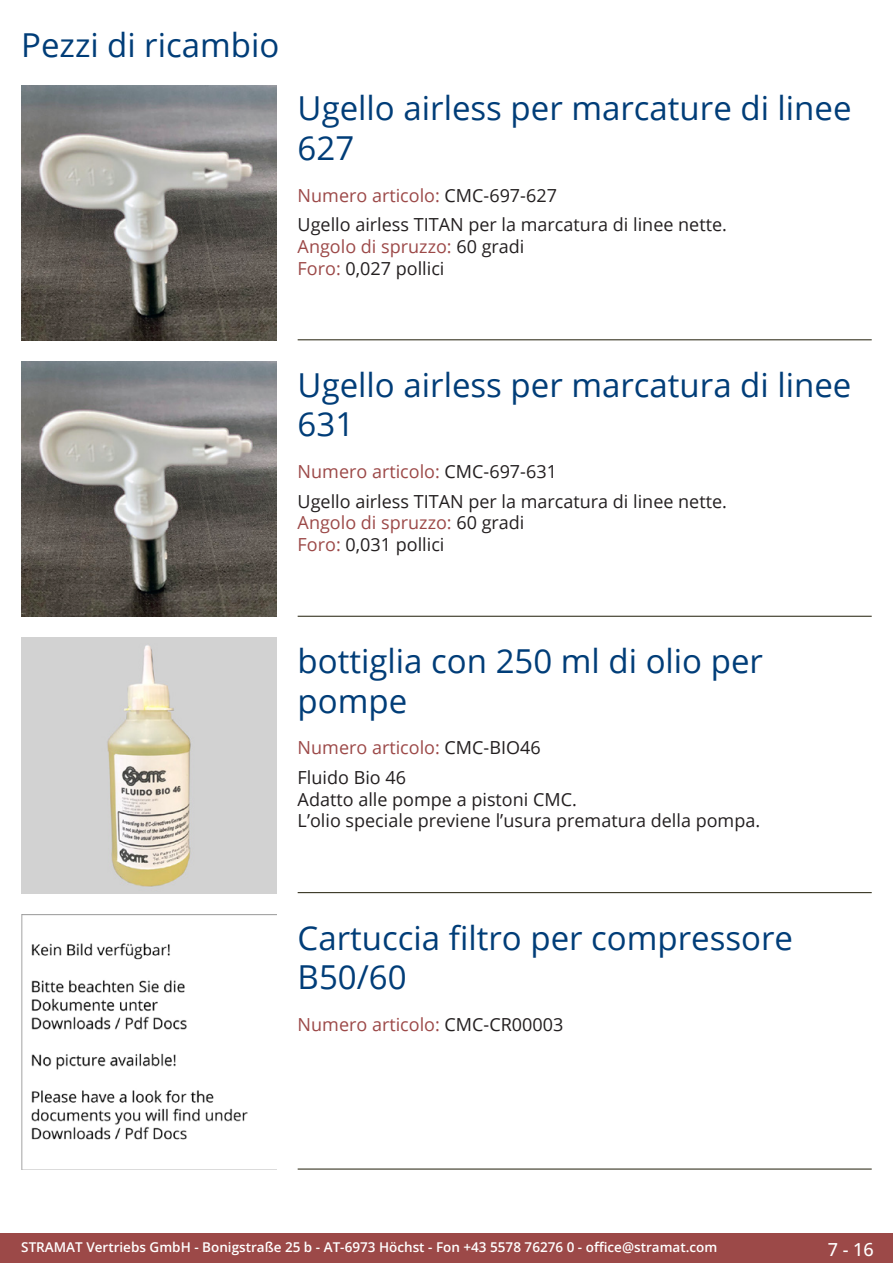
<style>
.page{position:relative;width:893px;height:1263px;background:#fff}
.page>*{position:absolute;margin:0;border:0;box-sizing:border-box;transform-origin:0 0}
.Produkttitel{font:33px/39.6px "Open Sans";color:#003d78}
.RastTitel{font:33px "Open Sans";color:#003d78}
.Beschreibung_Text{font:18px/21.6px "Open Sans";color:#231f20}
.TechDaten_Überschrif{font:18px "Open Sans";color:#9c4948}
.t1{font:500 18px "Open Sans";color:#fff}
.t2{font:600 13.5px "Open Sans";color:#fff}
.s1{color:#231f20}
.s2{color:#9c4948}
</style>
<div class="page">
<div style="left:0;top:1233px;width:893px;height:30px;background:#9c4948"></div>
<hr style="left:298px;top:340px;width:574px;height:1px;background:#201d08">
<hr style="left:298px;top:616px;width:574px;height:1px;background:#201d08">
<hr style="left:298px;top:892px;width:574px;height:1px;background:#201d08">
<hr style="left:298px;top:1169px;width:574px;height:1px;background:#201d08">
<img style="left:21px;top:85px;width:255px;height:255px">
<img style="left:21px;top:361px;width:255px;height:256px">
<img style="left:21px;top:638px;width:255px;height:255px">
<img style="left:21px;top:914px;width:255px;height:255px">
<p class="RastTitel" style="left:21px;top:22px;width:260px">Pezzi di ricambio</p>
<p class="Produkttitel" style="left:298px;top:88px;width:555px">Ugello airless per marcature di linee<br>627</p>
<p class="TechDaten_Überschrif" style="left:298px;top:183px;width:261px">Numero articolo: <span class="s1">CMC-697-627</span></p>
<p class="Beschreibung_Text" style="left:298px;top:214px;width:431px">Ugello airless TITAN per la marcatura di linee nette.<br><span class="s2">Angolo di spruzzo:</span> 60 gradi<br><span class="s2">Foro:</span> 0,027 pollici</p>
<p class="Produkttitel" style="left:298px;top:364px;width:555px">Ugello airless per marcatura di linee<br>631</p>
<p class="TechDaten_Überschrif" style="left:298px;top:459px;width:261px">Numero articolo: <span class="s1">CMC-697-631</span></p>
<p class="Beschreibung_Text" style="left:298px;top:490px;width:431px">Ugello airless TITAN per la marcatura di linee nette.<br><span class="s2">Angolo di spruzzo:</span> 60 gradi<br><span class="s2">Foro:</span> 0,031 pollici</p>
<p class="Produkttitel" style="left:298px;top:640px;width:467px">bottiglia con 250 ml di olio per pompe</p>
<p class="TechDaten_Überschrif" style="left:298px;top:735px;width:245px">Numero articolo: <span class="s1">CMC-BIO46</span></p>
<p class="Beschreibung_Text" style="left:298px;top:766px;width:464px">Fluido Bio 46<br>Adatto alle pompe a pistoni CMC.<br>L’olio speciale previene l’usura prematura della pompa.</p>
<p class="Produkttitel" style="left:298px;top:917px;width:497px">Cartuccia filtro per compressore<br>B50/60</p>
<p class="TechDaten_Überschrif" style="left:298px;top:1012px;width:267px">Numero articolo: <span class="s1">CMC-CR00003</span></p>
<p class="t2" style="left:21px;top:1238px;width:698px">STRAMAT Vertriebs GmbH - Bonigstraße 25 b - AT-6973 Höchst - Fon +43 5578 76276 0 - office@stramat.com</p>
<p class="t1" style="left:828px;top:1237px;width:48px">7 - 16</p>
</div>
